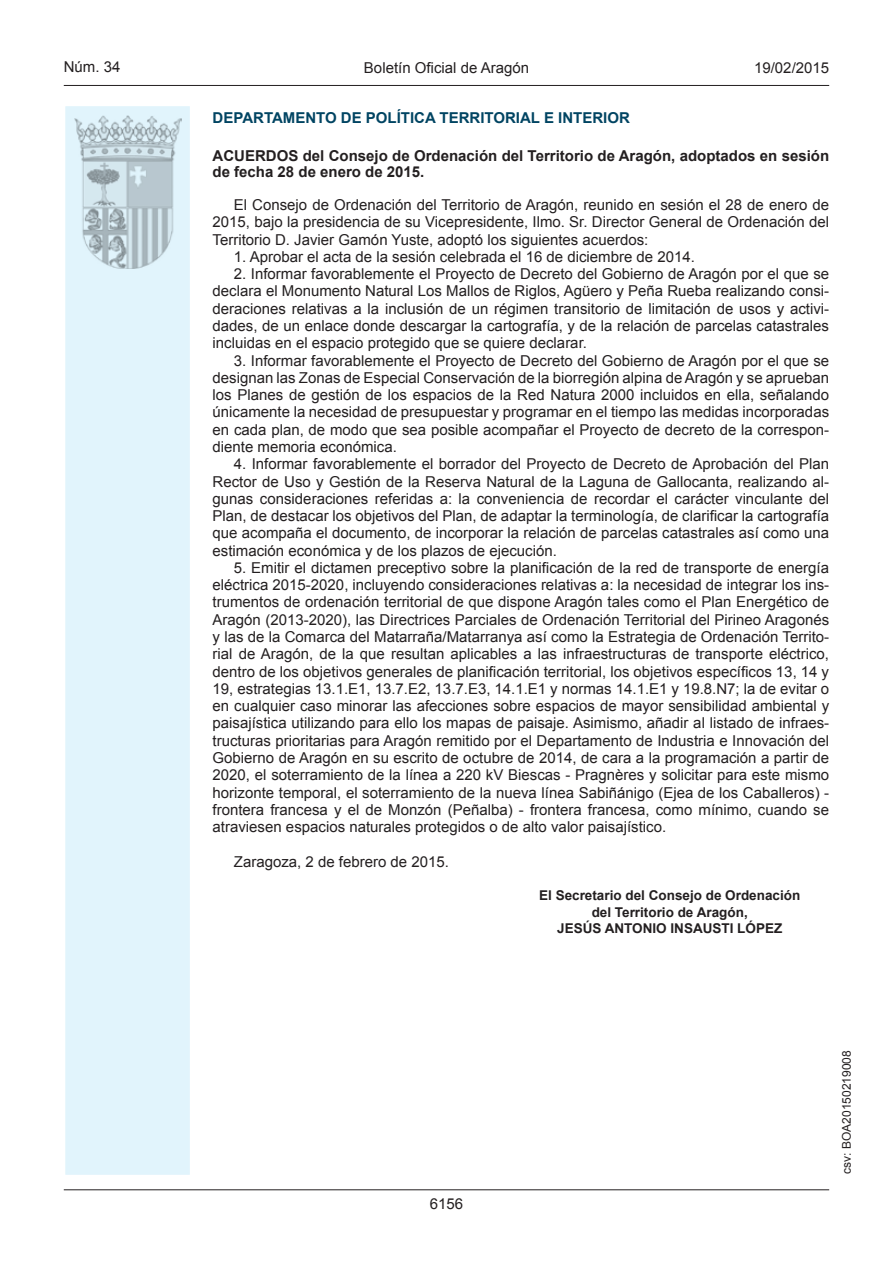
<style>
.page{position:relative;width:893px;height:1263px;background:#fff}
.page>*{position:absolute;margin:0;border:0;box-sizing:border-box;transform-origin:0 0}
.t1{font:15px/17.2px "Arial";color:#231f20;text-align:justify}
.t2{font:700 15px/16.5px "Arial";color:#231f20}
.t3{font:700 15px "Arial";color:#004462}
.t4{font:700 13.5px/16.5px "Arial";color:#231f20;text-align:center}
.t5{font:12px "Arial";color:#231f20}
</style>
<div class="page">
<hr style="left:64px;top:85px;width:765px;height:1px;background:#231f20">
<div style="left:64px;top:105px;width:127px;height:1071px;background:#e1f4fc;border:2px solid #fff"></div>
<img style="left:75px;top:115px;width:106px;height:153px">
<hr style="left:64px;top:1189px;width:765px;height:1px;background:#231f20">
<p class="t1" style="left:64px;top:59px;width:58px">Núm. 34</p>
<p class="t1" style="left:364px;top:59px;width:167px">Boletín Oficial de Aragón</p>
<p class="t1" style="left:754px;top:59px;width:77px">19/02/2015</p>
<p class="t3" style="left:213px;top:108px;width:419px">DEPARTAMENTO DE POLÍTICA TERRITORIAL E INTERIOR</p>
<p class="t2" style="left:213px;top:148px;width:618px">ACUERDOS del Consejo de Ordenación del Territorio de Aragón, adoptados en sesión de fecha 28 de enero de 2015.</p>
<p class="t1" style="left:213px;top:196px;width:618px;text-indent:21px">El Consejo de Ordenación del Territorio de Aragón, reunido en sesión el 28 de enero de 2015, bajo la presidencia de su Vicepresidente, Ilmo. Sr. Director General de Ordenación del Territorio D. Javier Gamón Yuste, adoptó los siguientes acuerdos:</p>
<p class="t1" style="left:234px;top:248px;width:463px">1. Aprobar el acta de la sesión celebrada el 16 de diciembre de 2014.</p>
<p class="t1" style="left:213px;top:265px;width:618px;text-indent:21px">2. Informar favorablemente el Proyecto de Decreto del Gobierno de Aragón por el que se declara el Monumento Natural Los Mallos de Riglos, Agüero y Peña Rueba realizando consi&shy;deraciones relativas a la inclusión de un régimen transitorio de limitación de usos y activi&shy;dades, de un enlace donde descargar la cartografía, y de la relación de parcelas catastrales incluidas en el espacio protegido que se quiere declarar.</p>
<p class="t1" style="left:213px;top:352px;width:618px;text-indent:21px">3. Informar favorablemente el Proyecto de Decreto del Gobierno de Aragón por el que se designan las Zonas de Especial Conservación de la biorregión alpina de Aragón y se aprueban los Planes de gestión de los espacios de la Red Natura 2000 incluidos en ella, señalando únicamente la necesidad de presupuestar y programar en el tiempo las medidas incorporadas en cada plan, de modo que sea posible acompañar el Proyecto de decreto de la correspon&shy;diente memoria económica.</p>
<p class="t1" style="left:213px;top:455px;width:618px;text-indent:21px">4. Informar favorablemente el borrador del Proyecto de Decreto de Aprobación del Plan Rector de Uso y Gestión de la Reserva Natural de la Laguna de Gallocanta, realizando al&shy;gunas consideraciones referidas a: la conveniencia de recordar el carácter vinculante del Plan, de destacar los objetivos del Plan, de adaptar la terminología, de clarificar la cartografía que acompaña el documento, de incorporar la relación de parcelas catastrales así como una estimación económica y de los plazos de ejecución.</p>
<p class="t1" style="left:213px;top:559px;width:618px;text-indent:21px">5. Emitir el dictamen preceptivo sobre la planificación de la red de transporte de energía eléctrica 2015-2020, incluyendo consideraciones relativas a: la necesidad de integrar los ins&shy;trumentos de ordenación territorial de que dispone Aragón tales como el Plan Energético de Aragón (2013-2020), las Directrices Parciales de Ordenación Territorial del Pirineo Aragonés y las de la Comarca del Matarraña/Matarranya así como la Estrategia de Ordenación Territo&shy;rial de Aragón, de la que resultan aplicables a las infraestructuras de transporte eléctrico, dentro de los objetivos generales de planificación territorial, los objetivos específicos 13, 14 y 19, estrategias 13.1.E1, 13.7.E2, 13.7.E3, 14.1.E1 y normas 14.1.E1 y 19.8.N7; la de evitar o en cualquier caso minorar las afecciones sobre espacios de mayor sensibilidad ambiental y paisajística utilizando para ello los mapas de paisaje. Asimismo, añadir al listado de infraes&shy;tructuras prioritarias para Aragón remitido por el Departamento de Industria e Innovación del Gobierno de Aragón en su escrito de octubre de 2014, de cara a la programación a partir de 2020, el soterramiento de la línea a 220 kV Biescas - Pragnères y solicitar para este mismo horizonte temporal, el soterramiento de la nueva línea Sabiñánigo (Ejea de los Caballeros) - frontera francesa y el de Monzón (Peñalba) - frontera francesa, como mínimo, cuando se atraviesen espacios naturales protegidos o de alto valor paisajístico.</p>
<p class="t1" style="left:234px;top:853px;width:217px">Zaragoza, 2 de febrero de 2015.</p>
<p class="t4" style="left:539px;top:888px;width:263px">El Secretario del Consejo de Ordenación del Territorio de Aragón,<br>JESÚS ANTONIO INSAUSTI LÓPEZ</p>
<p class="t1" style="left:430px;top:1195px;width:35px">6156</p>
<p class="t5" style="left:839px;top:1174px;width:125px;rotate:-90deg">csv: BOA20150219008</p>
</div>
